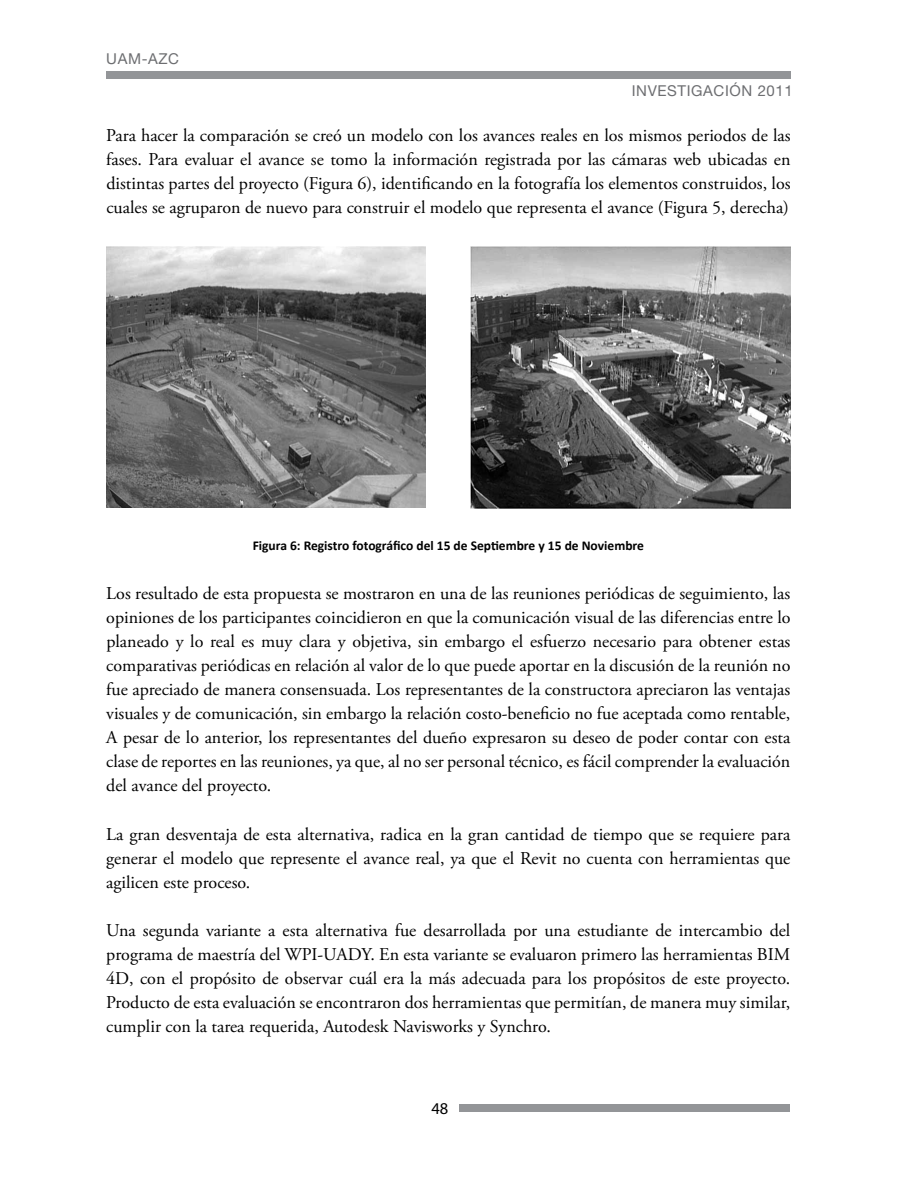
<style>
.page{position:relative;width:918px;height:1188px;background:#fff}
.page>*{position:absolute;margin:0;border:0;box-sizing:border-box;transform-origin:0 0}
.t1{font:18px/24.2px "Adobe Garamond Pro";color:#000;text-align:justify}
.t2{font:16.5px "Myriad Pro";color:#000}
.t3{font:15px "Helvetica Neue LT Std";letter-spacing:.04em;color:#6d6e71}
.t4{font:700 13.5px "Calibri";color:#000}
</style>
<div class="page">
<div style="left:106px;top:71px;width:684px;height:8px;background:#939598"></div>
<div style="left:459px;top:1104px;width:331px;height:8px;background:#939598"></div>
<img style="left:106px;top:247px;width:319px;height:261px">
<img style="left:470px;top:247px;width:320px;height:261px">
<p class="t3" style="left:106px;top:50px;width:74px">UAM-AZC</p>
<p class="t3" style="left:632px;top:81px;width:163px">INVESTIGACIÓN 2011</p>
<p class="t1" style="left:106px;top:123px;width:686px">Para hacer la comparación se creó un modelo con los avances reales en los mismos periodos de las fases. Para evaluar el avance se tomo la información registrada por las cámaras web ubicadas en distintas partes del proyecto (Figura 6), identificando en la fotografía los elementos construidos, los cuales se agruparon de nuevo para construir el modelo que representa el avance (Figura 5, derecha)</p>
<p class="t4" style="left:253px;top:537px;width:393px">Figura 6: Registro fotográfico del 15 de Septiembre y 15 de Noviembre</p>
<p class="t1" style="left:106px;top:582px;width:686px">Los resultado de esta propuesta se mostraron en una de las reuniones periódicas de seguimiento, las opiniones de los participantes coincidieron en que la comunicación visual de las diferencias entre lo planeado y lo real es muy clara y objetiva, sin embargo el esfuerzo necesario para obtener estas comparativas periódicas en relación al valor de lo que puede aportar en la discusión de la reunión no fue apreciado de manera consensuada. Los representantes de la constructora apreciaron las ventajas visuales y de comunicación, sin embargo la relación costo-beneficio no fue aceptada como rentable, A pesar de lo anterior, los representantes del dueño expresaron su deseo de poder contar con esta clase de reportes en las reuniones, ya que, al no ser personal técnico, es fácil comprender la evaluación del avance del proyecto.</p>
<p class="t1" style="left:106px;top:822px;width:686px">La gran desventaja de esta alternativa, radica en la gran cantidad de tiempo que se requiere para generar el modelo que represente el avance real, ya que el Revit no cuenta con herramientas que agilicen este proceso.</p>
<p class="t1" style="left:106px;top:919px;width:686px">Una segunda variante a esta alternativa fue desarrollada por una estudiante de intercambio del programa de maestría del WPI-UADY. En esta variante se evaluaron primero las herramientas BIM 4D, con el propósito de observar cuál era la más adecuada para los propósitos de este proyecto.<br>Producto de esta evaluación se encontraron dos herramientas que permitían, de manera muy similar, cumplir con la tarea requerida, Autodesk Navisworks y Synchro.</p>
<p class="t2" style="left:431px;top:1098px;width:18px">48</p>
</div>
